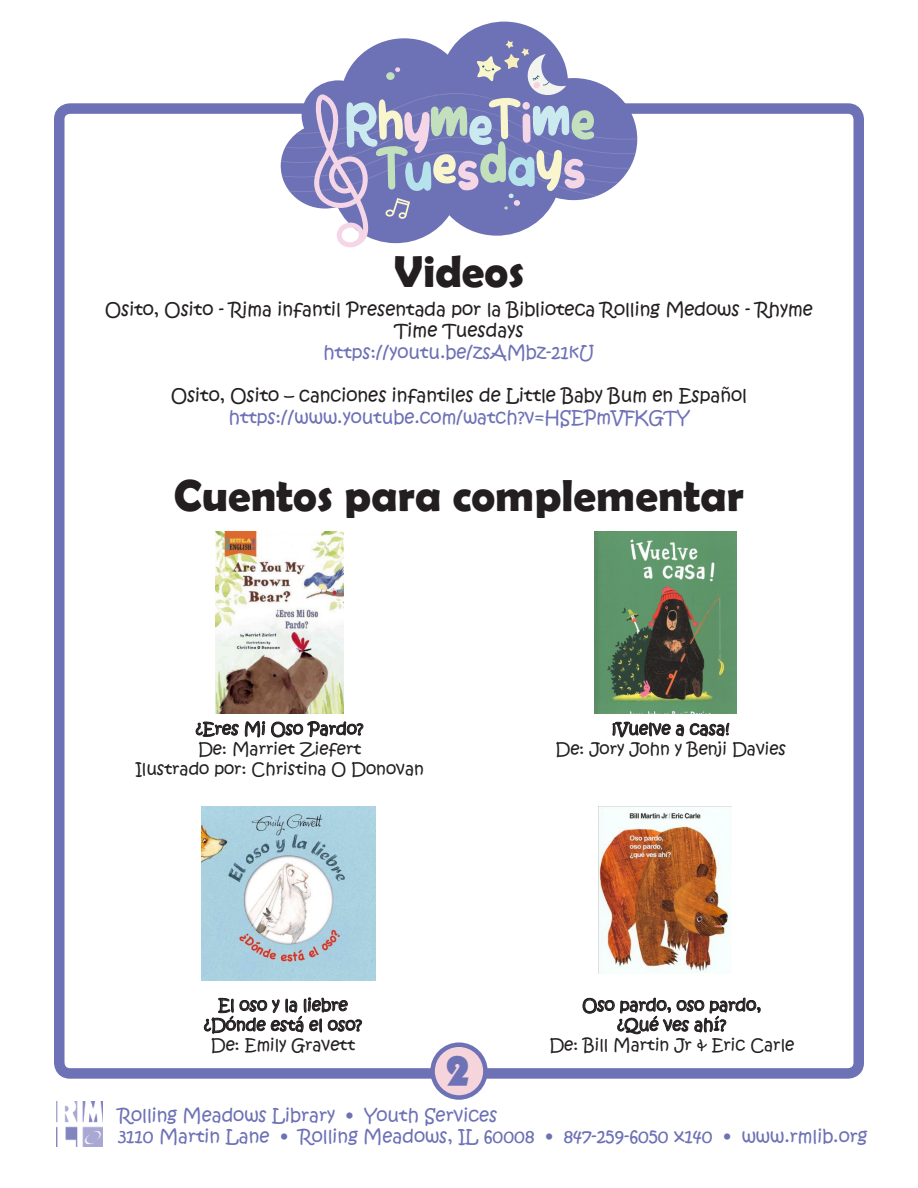
<style>
.page{position:relative;width:918px;height:1188px;background:#fff}
.page>*{position:absolute;margin:0;border:0;box-sizing:border-box;transform-origin:0 0}
.t1{font:700 45px "Berlin Sans FB Demi";color:#231f20}
.t2{font:900 43.5px "Kabob";color:#6d71b5}
.t3{font:18px "Kristen ITC";color:#6d71b5}
.t4{font:18px/21.6px "Kristen ITC";color:#231f20;text-align:center}
.t5{font:16.5px "Kristen ITC";color:#231f20}
</style>
<div class="page">
<div style="left:54px;top:103px;width:810px;height:976px;border:10px solid #6d71b5;border-radius:11px"></div>
<svg style="left:280px;top:21px;width:358px;height:149px"></svg>
<svg style="left:281px;top:41px;width:356px;height:206px"></svg>
<img style="left:57px;top:1102px;width:46px;height:45px">
<div style="left:433px;top:1045px;width:52px;height:53px;background:#f5d4db;border-radius:50%"></div>
<div style="left:430px;top:1042px;width:58px;height:58px;border:4px solid #6d71b5;border-radius:50%"></div>
<img style="left:594px;top:531px;width:142px;height:183px">
<img style="left:201px;top:806px;width:175px;height:175px">
<img style="left:598px;top:806px;width:134px;height:167px">
<svg style="left:195px;top:720px;width:169px;height:18px"></svg>
<svg style="left:612px;top:721px;width:118px;height:17px"></svg>
<svg style="left:203px;top:997px;width:160px;height:37px"></svg>
<svg style="left:582px;top:997px;width:179px;height:38px"></svg>
<img style="left:215px;top:531px;width:128px;height:183px">
<p class="t1" style="left:394px;top:246px;width:132px">Videos</p>
<p class="t4" style="left:105px;top:299px;width:709px">Osito, Osito - Rima infantil Presentada por la Biblioteca Rolling Medows - Rhyme<br>Time Tuesdays</p>
<p class="t3" style="left:324px;top:340px;width:272px">https://youtu.be/zsAMbz-21kU</p>
<p class="t4" style="left:171px;top:385px;width:577px">Osito, Osito – canciones infantiles de Little Baby Bum en Español</p>
<p class="t3" style="left:229px;top:405px;width:462px">https://www.youtube.com/watch?v=HSEPmVFKGTY</p>
<p class="t1" style="left:174px;top:469px;width:572px">Cuentos para complementar</p>
<p class="t5" style="left:196px;top:718px;width:169px">¿Eres Mi Oso Pardo?</p>
<p class="t5" style="left:198px;top:738px;width:165px">De: Marriet Ziefert</p>
<p class="t5" style="left:135px;top:758px;width:290px">Ilustrado por: Christina O Donovan</p>
<p class="t5" style="left:612px;top:718px;width:119px">¡Vuelve a casa!</p>
<p class="t5" style="left:556px;top:738px;width:232px">De: Jory John y Benji Davies</p>
<p class="t5" style="left:218px;top:994px;width:131px">El oso y la liebre</p>
<p class="t5" style="left:204px;top:1014px;width:159px">¿Dónde está el oso?</p>
<p class="t5" style="left:211px;top:1034px;width:146px">De: Emily Gravett</p>
<p class="t2" style="left:445px;top:1045px;width:25px">2</p>
<p class="t5" style="left:582px;top:994px;width:180px">Oso pardo, oso pardo,</p>
<p class="t5" style="left:617px;top:1014px;width:110px">¿Qué ves ahí?</p>
<p class="t5" style="left:549px;top:1034px;width:247px">De: Bill Martin Jr &amp; Eric Carle</p>
<p class="t3" style="left:118px;top:1103px;width:381px">Rolling Meadows Library • Youth Services</p>
<p class="t3" style="left:118px;top:1125px;width:751px">3110 Martin Lane • Rolling Meadows, IL 60008 • 847-259-6050 x140 • www.rmlib.org</p>
</div>
